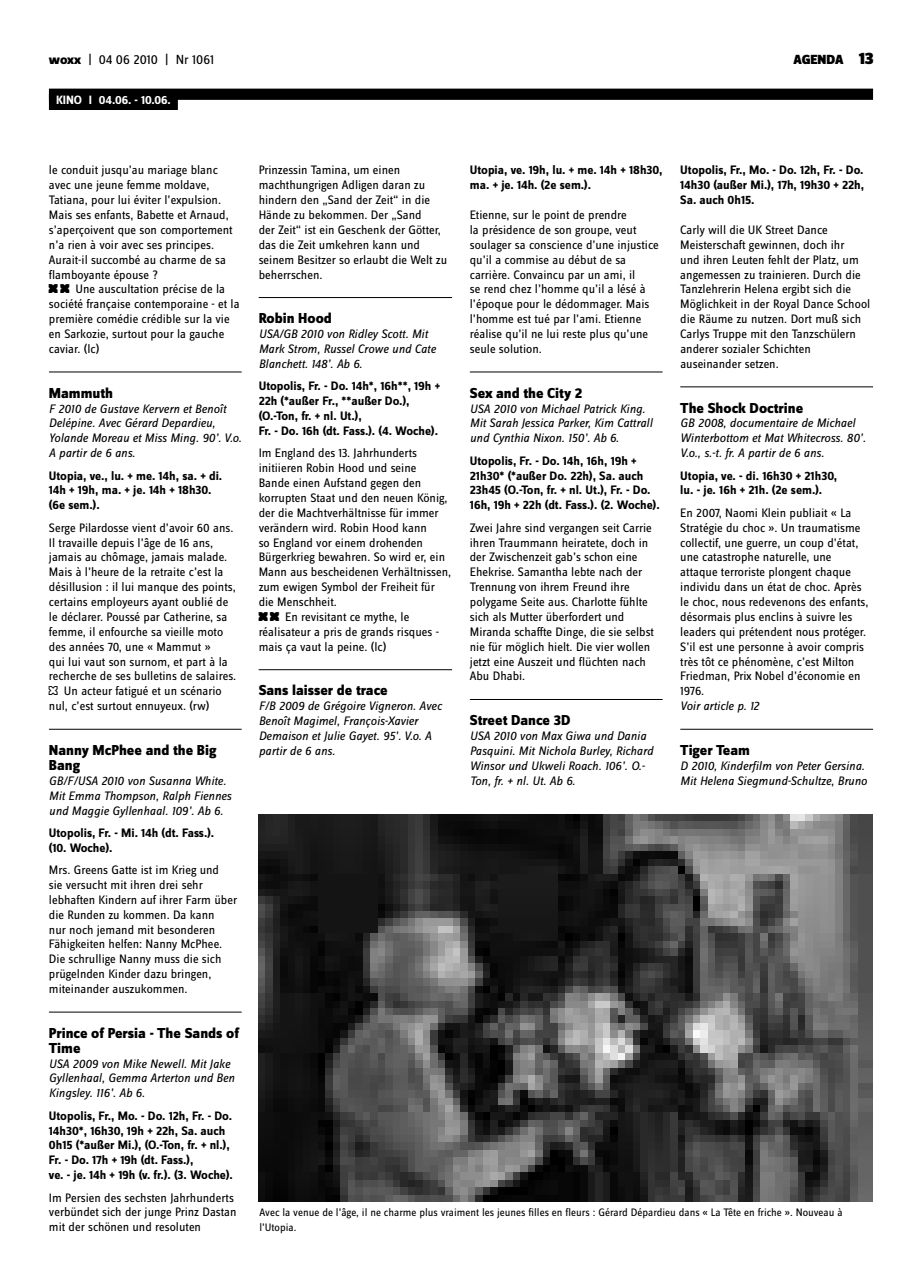
<style>
.page{position:relative;width:922px;height:1276px;background:#fff}
.page>*{position:absolute;margin:0;border:0;box-sizing:border-box;transform-origin:0 0}
.t1{font:32.5px "woxx";color:#000}
.t2{font:800 15px/14.9px "Zine Sans Dis";color:#000}
.t3{font:13.75px "Zine Sans Dis";color:#000}
.t4{font:900 13.75px "Zine Sans Dis";color:#000}
.t5{font:12.75px/14.9px "Zine Sans Dis";color:#000}
.t6{font:italic 12.75px/14.9px "Zine Sans Dis";color:#000}
.t7{font:700 12.75px/14.9px "Zine Sans Dis";color:#000}
.t8{font:700 12.5px "Zine Sans Dis";color:#fff}
.t9{font:11.25px/14.9px "Zine Sans Dis";color:#000}
.s1{font-weight:800}
.s2{font-size:17.5px}
</style>
<div class="page">
<div style="left:49px;top:89px;width:823px;height:11px;background:#000"></div>
<hr style="left:49px;top:372px;width:192px;height:1px;background:#000">
<hr style="left:49px;top:729px;width:192px;height:1px;background:#000">
<hr style="left:49px;top:1012px;width:192px;height:1px;background:#000">
<hr style="left:258px;top:297px;width:194px;height:1px;background:#000">
<hr style="left:258px;top:669px;width:194px;height:1px;background:#000">
<hr style="left:469px;top:372px;width:193px;height:1px;background:#000">
<hr style="left:469px;top:699px;width:193px;height:1px;background:#000">
<hr style="left:680px;top:387px;width:192px;height:1px;background:#000">
<hr style="left:680px;top:729px;width:192px;height:1px;background:#000">
<div style="left:49px;top:94px;width:129px;height:16px;background:#000"></div>
<img style="left:258px;top:814px;width:614px;height:387px">
<p class="t3" style="left:49px;top:53px;width:167px"><span class="s1">woxx</span> | 04 06 2010 | Nr 1061</p>
<p class="t4" style="left:793px;top:53px;width:82px">AGENDA <span class="s2">13</span></p>
<p class="t8" style="left:56px;top:93px;width:116px">KINO I 04.06. - 10.06.</p>
<p class="t5" style="left:49px;top:163px;width:185px">le conduit jusqu’au mariage blanc avec une jeune femme moldave, Tatiana, pour lui éviter l’expulsion.<br>Mais ses enfants, Babette et Arnaud, s’aperçoivent que son comportement n’a rien à voir avec ses principes.<br>Aurait-il succombé au charme de sa flamboyante épouse ?</p>
<h1 class="t1" style="left:49px;top:266px;width:29px">XX</h1>
<p class="t5" style="left:49px;top:282px;width:192px;text-indent:26px">Une auscultation précise de la société française contemporaine - et la première comédie crédible sur la vie en Sarkozie, surtout pour la gauche caviar. (lc)</p>
<p class="t2" style="left:49px;top:386px;width:66px">Mammuth</p>
<p class="t6" style="left:49px;top:401px;width:194px">F 2010 de Gustave Kervern et Benoît<br>Delépine. Avec Gérard Depardieu,<br>Yolande Moreau et Miss Ming. 90’. V.o.<br>A partir de 6 ans.</p>
<p class="t7" style="left:49px;top:469px;width:175px">Utopia, ve., lu. + me. 14h, sa. + di.<br>14h + 19h, ma. + je. 14h + 18h30. (6e sem.).</p>
<p class="t5" style="left:49px;top:521px;width:189px">Serge Pilardosse vient d’avoir 60 ans.<br>Il travaille depuis l’âge de 16 ans, jamais au chômage, jamais malade.<br>Mais à l’heure de la retraite c’est la désillusion : il lui manque des points, certains employeurs ayant oublié de le déclarer. Poussé par Catherine, sa femme, il enfourche sa vieille moto des années 70, une « Mammut »<br>qui lui vaut son surnom, et part à la recherche de ses bulletins de salaires.</p>
<h1 class="t1" style="left:49px;top:668px;width:18px">0</h1>
<p class="t5" style="left:49px;top:684px;width:174px;text-indent:15px">Un acteur fatigué et un scénario nul, c’est surtout ennuyeux. (rw)</p>
<p class="t2" style="left:49px;top:743px;width:169px">Nanny McPhee and the Big<br>Bang</p>
<p class="t6" style="left:49px;top:773px;width:184px">GB/F/USA 2010 von Susanna White.<br>Mit Emma Thompson, Ralph Fiennes und Maggie Gyllenhaal. 109’. Ab 6.</p>
<p class="t7" style="left:49px;top:826px;width:167px">Utopolis, Fr. - Mi. 14h (dt. Fass.). (10. Woche).</p>
<p class="t5" style="left:49px;top:863px;width:190px">Mrs. Greens Gatte ist im Krieg und<br>sie versucht mit ihren drei sehr lebhaften Kindern auf ihrer Farm über die Runden zu kommen. Da kann<br>nur noch jemand mit besonderen<br>Fähigkeiten helfen: Nanny McPhee.<br>Die schrullige Nanny muss die sich prügelnden Kinder dazu bringen, miteinander auszukommen.</p>
<p class="t2" style="left:49px;top:1026px;width:192px">Prince of Persia - The Sands of<br>Time</p>
<p class="t6" style="left:49px;top:1056px;width:187px">USA 2009 von Mike Newell. Mit Jake<br>Gyllenhaal, Gemma Arterton und Ben<br>Kingsley. 116’. Ab 6.</p>
<p class="t7" style="left:49px;top:1108px;width:185px">Utopolis, Fr., Mo. - Do. 12h, Fr. - Do.<br>14h30*, 16h30, 19h + 22h, Sa. auch 0h15 (*außer Mi.), (O.-Ton, fr. + nl.), Fr. - Do. 17h + 19h (dt. Fass.),<br>ve. - je. 14h + 19h (v. fr.). (3. Woche).</p>
<p class="t5" style="left:49px;top:1190px;width:189px">Im Persien des sechsten Jahrhunderts verbündet sich der junge Prinz Dastan mit der schönen und resoluten</p>
<p class="t5" style="left:258px;top:163px;width:190px">Prinzessin Tamina, um einen machthungrigen Adligen daran zu hindern den „Sand der Zeit“ in die<br>Hände zu bekommen. Der „Sand<br>der Zeit“ ist ein Geschenk der Götter, das die Zeit umkehren kann und seinem Besitzer so erlaubt die Welt zu beherrschen.</p>
<p class="t2" style="left:258px;top:312px;width:75px">Robin Hood</p>
<p class="t6" style="left:258px;top:327px;width:179px">USA/GB 2010 von Ridley Scott. Mit<br>Mark Strom, Russel Crowe und Cate<br>Blanchett. 148’. Ab 6.</p>
<p class="t7" style="left:258px;top:379px;width:183px">Utopolis, Fr. - Do. 14h*, 16h**, 19h +<br>22h (*außer Fr., **außer Do.), (O.-Ton, fr. + nl. Ut.),<br>Fr. - Do. 16h (dt. Fass.). (4. Woche).</p>
<p class="t5" style="left:258px;top:446px;width:194px">Im England des 13. Jahrhunderts initiieren Robin Hood und seine<br>Bande einen Aufstand gegen den korrupten Staat und den neuen König, der die Machtverhältnisse für immer verändern wird. Robin Hood kann<br>so England vor einem drohenden<br>Bürgerkrieg bewahren. So wird er, ein<br>Mann aus bescheidenen Verhältnissen, zum ewigen Symbol der Freiheit für die Menschheit.</p>
<h1 class="t1" style="left:258px;top:594px;width:29px">XX</h1>
<p class="t5" style="left:258px;top:610px;width:182px;text-indent:26px">En revisitant ce mythe, le réalisateur a pris de grands risques - mais ça vaut la peine. (lc)</p>
<p class="t2" style="left:258px;top:684px;width:130px">Sans laisser de trace</p>
<p class="t6" style="left:258px;top:699px;width:185px">F/B 2009 de Grégoire Vigneron. Avec<br>Benoît Magimel, François-Xavier<br>Demaison et Julie Gayet. 95’. V.o. A partir de 6 ans.</p>
<p class="t7" style="left:469px;top:163px;width:194px">Utopia, ve. 19h, lu. + me. 14h + 18h30, ma. + je. 14h. (2e sem.).</p>
<p class="t5" style="left:469px;top:208px;width:190px">Etienne, sur le point de prendre<br>la présidence de son groupe, veut soulager sa conscience d’une injustice qu’il a commise au début de sa carrière. Convaincu par un ami, il<br>se rend chez l’homme qu’il a lésé à l’époque pour le dédommager. Mais l’homme est tué par l’ami. Etienne réalise qu’il ne lui reste plus qu’une seule solution.</p>
<p class="t2" style="left:469px;top:386px;width:114px">Sex and the City 2</p>
<p class="t6" style="left:469px;top:401px;width:184px">USA 2010 von Michael Patrick King.<br>Mit Sarah Jessica Parker, Kim Cattrall und Cynthia Nixon. 150’. Ab 6.</p>
<p class="t7" style="left:469px;top:454px;width:191px">Utopolis, Fr. - Do. 14h, 16h, 19h + 21h30* (*außer Do. 22h), Sa. auch 23h45 (O.-Ton, fr. + nl. Ut.), Fr. - Do.<br>16h, 19h + 22h (dt. Fass.). (2. Woche).</p>
<p class="t5" style="left:469px;top:521px;width:186px">Zwei Jahre sind vergangen seit Carrie ihren Traummann heiratete, doch in der Zwischenzeit gab’s schon eine Ehekrise. Samantha lebte nach der Trennung von ihrem Freund ihre polygame Seite aus. Charlotte fühlte sich als Mutter überfordert und Miranda schaffte Dinge, die sie selbst nie für möglich hielt. Die vier wollen jetzt eine Auszeit und flüchten nach Abu Dhabi.</p>
<p class="t2" style="left:469px;top:713px;width:102px">Street Dance 3D</p>
<p class="t6" style="left:469px;top:728px;width:185px">USA 2010 von Max Giwa und Dania<br>Pasquini. Mit Nichola Burley, Richard<br>Winsor und Ukweli Roach. 106’. O.-<br>Ton, fr. + nl. Ut. Ab 6.</p>
<p class="t7" style="left:680px;top:163px;width:185px;text-align:justify">Utopolis, Fr., Mo. - Do. 12h, Fr. - Do.<br>14h30 (außer Mi.), 17h, 19h30 + 22h, Sa. auch 0h15.</p>
<p class="t5" style="left:680px;top:223px;width:191px">Carly will die UK Street Dance<br>Meisterschaft gewinnen, doch ihr<br>und ihren Leuten fehlt der Platz, um angemessen zu trainieren. Durch die<br>Tanzlehrerin Helena ergibt sich die<br>Möglichkeit in der Royal Dance School die Räume zu nutzen. Dort muß sich<br>Carlys Truppe mit den Tanzschülern anderer sozialer Schichten auseinander setzen.</p>
<p class="t2" style="left:680px;top:401px;width:124px">The Shock Doctrine</p>
<p class="t6" style="left:680px;top:416px;width:187px">GB 2008, documentaire de Michael<br>Winterbottom et Mat Whitecross. 80’.<br>V.o., s.-t. fr. A partir de 6 ans.</p>
<p class="t7" style="left:680px;top:469px;width:158px">Utopia, ve. - di. 16h30 + 21h30, lu. - je. 16h + 21h. (2e sem.).</p>
<p class="t5" style="left:680px;top:506px;width:189px">En 2007, Naomi Klein publiait « La Stratégie du choc ». Un traumatisme collectif, une guerre, un coup d’état, une catastrophe naturelle, une attaque terroriste plongent chaque individu dans un état de choc. Après le choc, nous redevenons des enfants, désormais plus enclins à suivre les leaders qui prétendent nous protéger.<br>S’il est une personne à avoir compris très tôt ce phénomène, c’est Milton Friedman, Prix Nobel d’économie en 1976.</p>
<p class="t6" style="left:680px;top:699px;width:80px">Voir article p. 12</p>
<p class="t2" style="left:680px;top:743px;width:71px">Tiger Team</p>
<p class="t6" style="left:680px;top:758px;width:188px">D 2010, Kinderfilm von Peter Gersina.<br>Mit Helena Siegmund-Schultze, Bruno</p>
<p class="t9" style="left:259px;top:1205px;width:584px">Avec la venue de l’âge, il ne charme plus vraiment les jeunes filles en fleurs : Gérard Dépardieu dans « La Tête en friche ». Nouveau à l’Utopia.</p>
</div>
